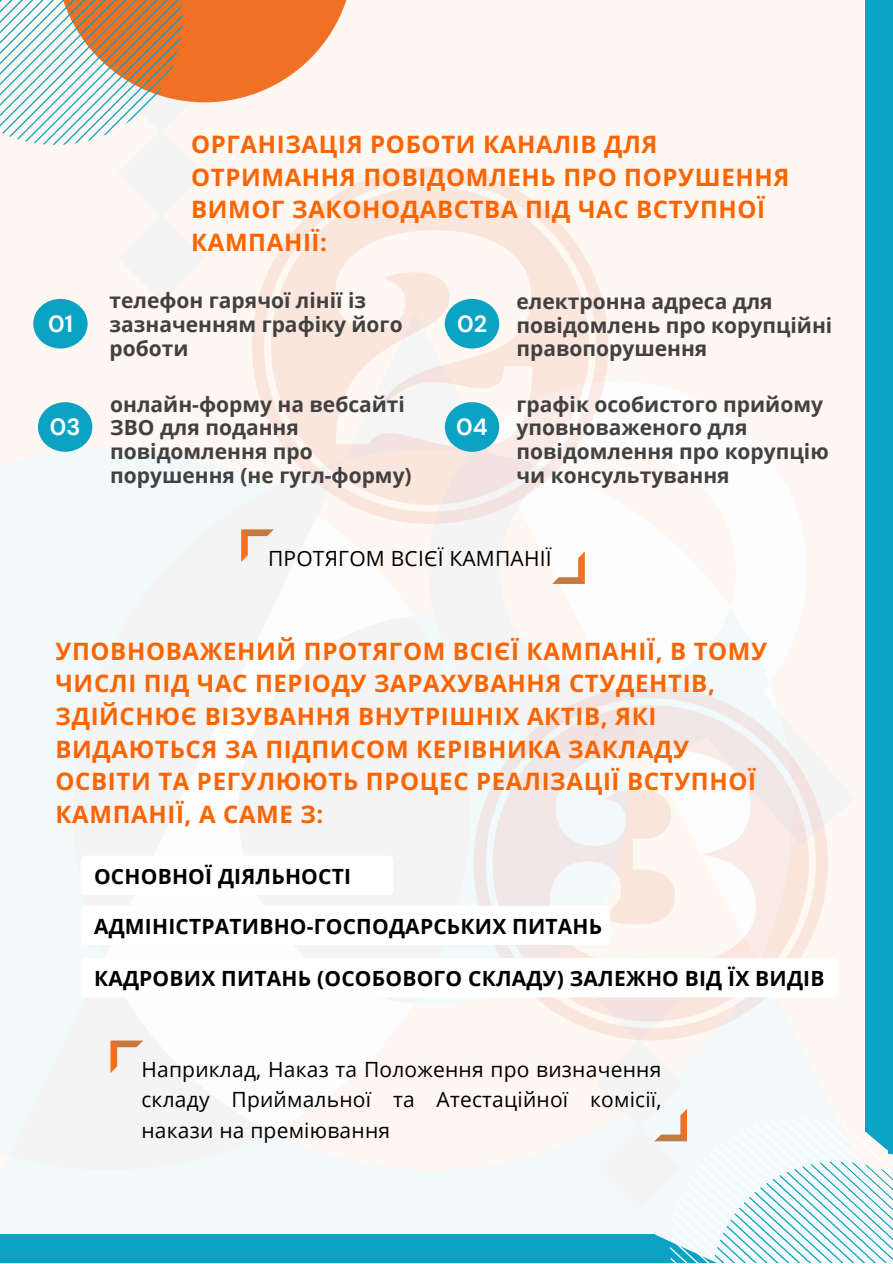
<style>
.page{position:relative;width:893px;height:1264px;background:#fff}
.page>*{position:absolute;margin:0;border:0;box-sizing:border-box;transform-origin:0 0}
.t1{font:700 24px/32.5px "Open Sans";letter-spacing:.025em;color:#fa6401}
.t2{font:700 23.4px "DM Sans";color:#fff}
.t3{font:700 21px/23.5px "Open Sans";color:#424140}
.t4{font:21px/30.3px "Open Sans";letter-spacing:.01em;color:#000;text-align:justify}
.t5{font:700 21px "Open Sans";letter-spacing:.01em;color:#000}
</style>
<div class="page">
<img style="left:0;top:0;width:865px;height:1233px">
<div style="left:865px;top:0;width:27px;height:1131px;background:#0ca2c3"></div>
<div style="left:0;top:1233px;width:655px;height:29px;background:#0ca2c3"></div>
<svg style="left:0;top:0;width:354px;height:145px"></svg>
<svg style="left:252px;top:167px;width:356px;height:357px;fill:#fbe6e0"></svg>
<svg style="left:335px;top:230px;width:197px;height:217px"></svg>
<div style="left:33px;top:299px;width:55px;height:49px;background:#0ca2c3;border-radius:50%"></div>
<div style="left:445px;top:299px;width:54px;height:49px;background:#0ca2c3;border-radius:50%"></div>
<div style="left:38px;top:402px;width:54px;height:50px;background:#0ca2c3;border-radius:50%"></div>
<div style="left:445px;top:402px;width:54px;height:50px;background:#0ca2c3;border-radius:50%"></div>
<svg style="left:473px;top:686px;width:354px;height:354px;fill:#f3ebe7"></svg>
<svg style="left:549px;top:748px;width:207px;height:210px"></svg>
<div style="left:81px;top:855px;width:312px;height:40px;background:#fff;border-radius:5px"></div>
<div style="left:81px;top:905px;width:529px;height:40px;background:#fff;border-radius:5px"></div>
<div style="left:81px;top:958px;width:756px;height:39px;background:#fff;border-radius:5px"></div>
<svg style="left:654px;top:1103px;width:238px;height:159px"></svg>
<svg style="left:110px;top:1040px;width:33px;height:33px"></svg>
<svg style="left:552px;top:551px;width:32px;height:33px"></svg>
<svg style="left:241px;top:529px;width:33px;height:33px"></svg>
<p class="t1" style="left:191px;top:127px;width:599px">ОРГАНІЗАЦІЯ РОБОТИ КАНАЛІВ ДЛЯ<br>ОТРИМАННЯ ПОВІДОМЛЕНЬ ПРО ПОРУШЕННЯ<br>ВИМОГ ЗАКОНОДАВСТВА ПІД ЧАС ВСТУПНОЇ<br>КАМПАНІЇ:</p>
<p class="t3" style="left:110px;top:288px;width:294px">телефон гарячої лінії із зазначенням графіку його роботи</p>
<p class="t2" style="left:48px;top:309px;width:26px">01</p>
<p class="t2" style="left:457px;top:309px;width:31px">02</p>
<p class="t3" style="left:516px;top:289px;width:317px">електронна адреса для повідомлень про корупційні правопорушення</p>
<p class="t3" style="left:110px;top:392px;width:303px">онлайн-форму на вебсайті<br>ЗВО для подання повідомлення про порушення (не гугл-форму)</p>
<p class="t3" style="left:516px;top:392px;width:314px">графік особистого прийому уповноваженого для повідомлення про корупцію чи консультування</p>
<p class="t2" style="left:50px;top:412px;width:32px">03</p>
<p class="t2" style="left:456px;top:412px;width:33px">04</p>
<p class="t4" style="left:268px;top:542px;width:285px">ПРОТЯГОМ ВСІЄЇ КАМПАНІЇ</p>
<p class="t1" style="left:55px;top:634px;width:713px">УПОВНОВАЖЕНИЙ ПРОТЯГОМ ВСІЄЇ КАМПАНІЇ, В ТОМУ ЧИСЛІ ПІД ЧАС ПЕРІОДУ ЗАРАХУВАННЯ СТУДЕНТІВ, ЗДІЙСНЮЄ ВІЗУВАННЯ ВНУТРІШНІХ АКТІВ, ЯКІ ВИДАЮТЬСЯ ЗА ПІДПИСОМ КЕРІВНИКА ЗАКЛАДУ ОСВІТИ ТА РЕГУЛЮЮТЬ ПРОЦЕС РЕАЛІЗАЦІЇ ВСТУПНОЇ КАМПАНІЇ, А САМЕ З:</p>
<p class="t5" style="left:94px;top:861px;width:258px">ОСНОВНОЇ ДІЯЛЬНОСТІ</p>
<p class="t5" style="left:94px;top:911px;width:509px">АДМІНІСТРАТИВНО-ГОСПОДАРСЬКИХ ПИТАНЬ</p>
<p class="t5" style="left:94px;top:963px;width:732px">КАДРОВИХ ПИТАНЬ (ОСОБОВОГО СКЛАДУ) ЗАЛЕЖНО ВІД ЇХ ВИДІВ</p>
<p class="t4" style="left:141px;top:1053px;width:521px">Наприклад, Наказ та Положення про визначення складу Приймальної та Атестаційної комісії, накази на преміювання</p>
</div>
